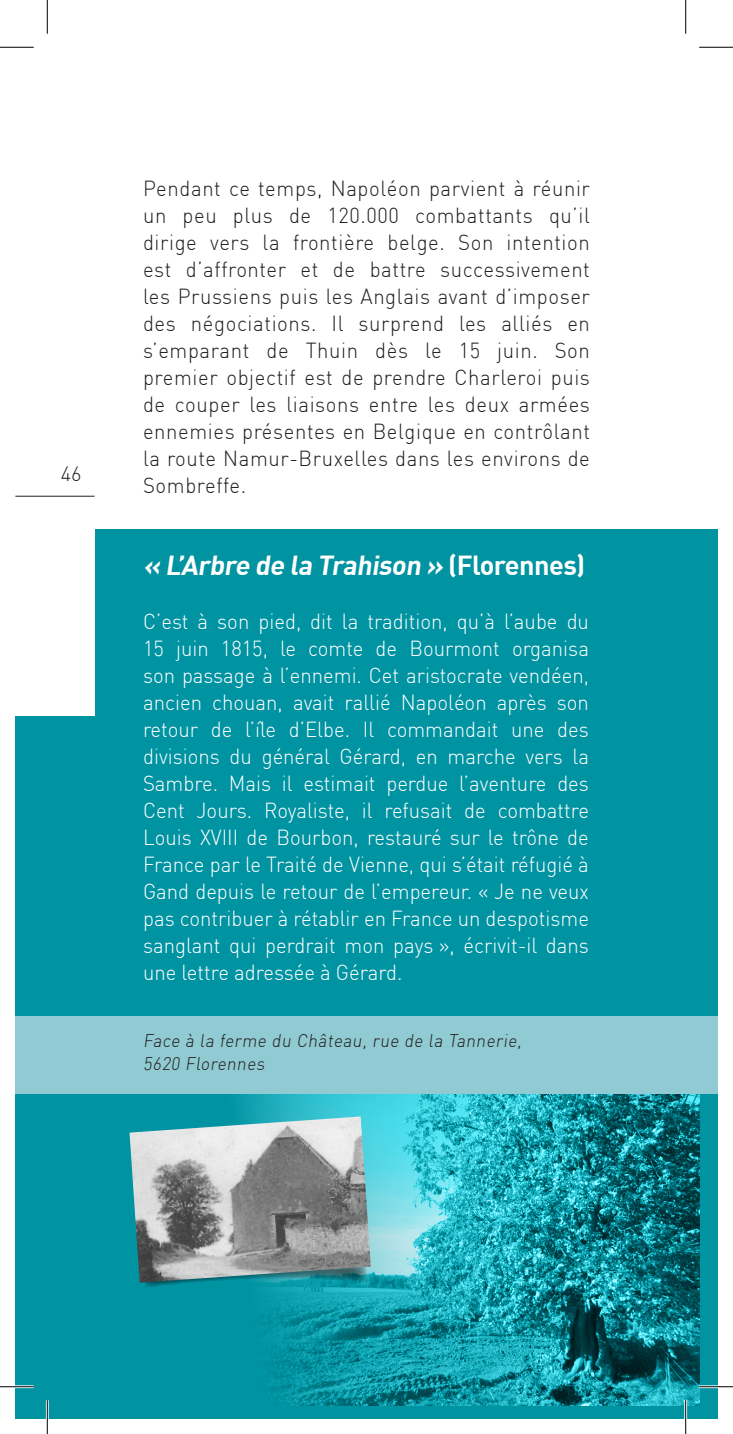
<style>
.page{position:relative;width:733px;height:1434px;background:#fff}
.page>*{position:absolute;margin:0;border:0;box-sizing:border-box;transform-origin:0 0}
.t1{font:700 27px "DIN";color:#fff}
.t2{font:300 21.38px/27px "DIN";color:#fff;text-align:justify;scale:.95 1}
.t3{font:300 21.38px/27px "DIN";letter-spacing:.03em;color:#231f20;text-align:justify;scale:.95 1}
.t4{font:300 20.25px "DIN";color:#231f20}
.t5{font:300 18px "DIN";color:#231f20;scale:.95 1}
</style>
<div class="page">
<div style="left:15px;top:529px;width:702px;height:890px;background:#0093a2"></div>
<img style="left:241px;top:1094px;width:458px;height:311px">
<div style="left:15px;top:1016px;width:702px;height:78px;background:#90cad2"></div>
<svg style="left:145px;top:1283px;width:224px;height:5px"></svg>
<img style="left:129px;top:1116px;width:241px;height:167px">
<div style="left:15px;top:496px;width:80px;height:219px;background:#fff"></div>
<hr style="left:15px;top:496px;width:79px;height:1px;background:#231f20">
<hr style="left:0;top:1385px;width:34px;height:3px;background:#fff">
<hr style="left:699px;top:1385px;width:33px;height:3px;background:#fff">
<hr style="left:46px;top:1400px;width:3px;height:34px;background:#fff">
<hr style="left:684px;top:1400px;width:2px;height:34px;background:#fff">
<hr style="left:0;top:47px;width:34px;height:1px;background:#000">
<hr style="left:699px;top:47px;width:33px;height:1px;background:#000">
<hr style="left:0;top:1386px;width:34px;height:1px;background:#000">
<hr style="left:699px;top:1386px;width:33px;height:1px;background:#000">
<hr style="left:47px;top:0;width:1px;height:34px;background:#000">
<hr style="left:47px;top:1400px;width:1px;height:34px;background:#000">
<hr style="left:685px;top:0;width:1px;height:34px;background:#000">
<hr style="left:685px;top:1400px;width:1px;height:34px;background:#000">
<p class="t4" style="left:61px;top:461px;width:22px">46</p>
<p class="t3" style="left:143px;top:174px;width:471px">Pendant ce temps, Napoléon parvient à réunir un peu plus de 120.000 combattants qu’il dirige vers la frontière belge. Son intention est d’affronter et de battre successivement les Prussiens puis les Anglais avant d’imposer des négociations. Il surprend les alliés en s’emparant de Thuin dès le 15 juin. Son premier objectif est de prendre Charleroi puis de couper les liaisons entre les deux armées ennemies présentes en Belgique en contrôlant la route Namur-Bruxelles dans les environs de Sombreffe.</p>
<p class="t1" style="left:143px;top:547px;width:443px">« L’Arbre de la Trahison » ( F lo re n n e s )</p>
<p class="t2" style="left:143px;top:607px;width:470px">C’est à son pied, dit la tradition, qu’à l’aube du 15 juin 1815, le comte de Bourmont organisa son passage à l’ennemi. Cet aristocrate vendéen, ancien chouan, avait rallié Napoléon après son retour de l’île d’Elbe. Il commandait une des divisions du général Gérard, en marche vers la Sambre. Mais il estimait perdue l’aventure des Cent Jours. Royaliste, il refusait de combattre Louis XVIII de Bourbon, restauré sur le trône de France par le Traité de Vienne, qui s’était réfugié à Gand depuis le retour de l’empereur. « Je ne veux pas contribuer à rétablir en France un despotisme sanglant qui perdrait mon pays », écrivit-il dans une lettre adressée à Gérard.</p>
<p class="t5" style="left:143px;top:1030px;width:403px">Face à la ferme du Château, rue de la Tannerie,</p>
<p class="t5" style="left:143px;top:1052px;width:133px">5620 Florennes</p>
</div>
